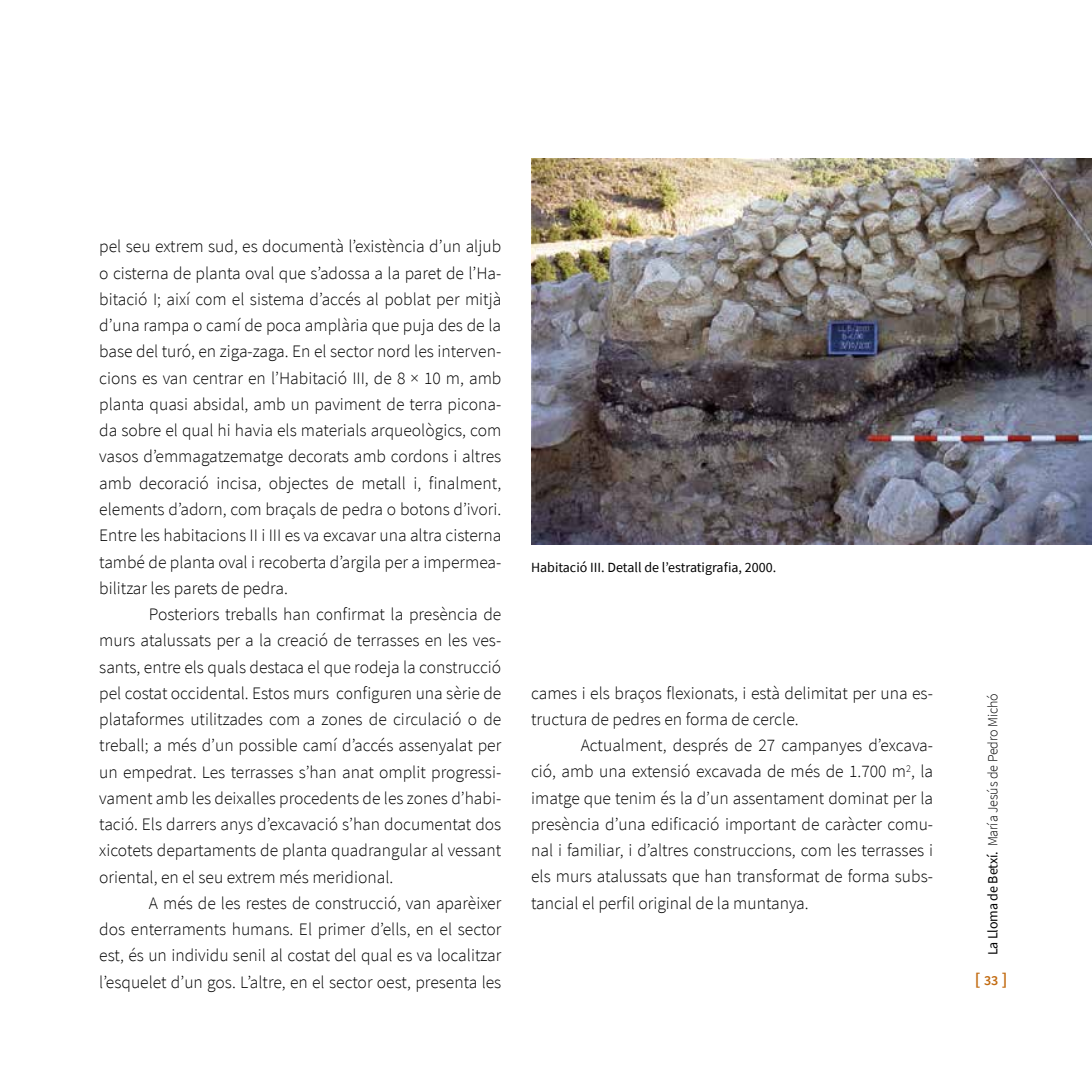
<style>
.page{position:relative;width:1092px;height:1092px;background:#fff}
.page>*{position:absolute;margin:0;border:0;box-sizing:border-box;transform-origin:0 0}
.t1{font:300 17.5px/26.2px "Source Sans Pro";color:#000;text-align:justify}
.t2{font:600 17.5px "Source Sans Pro";color:#c26b11}
.t3{font:14px "Source Sans Pro";color:#000}
.t4{font:300 14px "Source Sans Pro";letter-spacing:-.01em;color:#000}
.s1{font-weight:400}
.s2{font-size:14px}
</style>
<div class="page">
<img style="left:531px;top:159px;width:560px;height:385px">
<p class="t1" style="left:99px;top:233px;width:403px">pel seu extrem sud, es documentà l’existència d’un aljub o cisterna de planta oval que s’adossa a la paret de l’Ha&shy;bitació I; així com el sistema d’accés al poblat per mitjà d’una rampa o camí de poca amplària que puja des de la base del turó, en ziga-zaga. En el sector nord les interven&shy;cions es van centrar en l’Habitació III, de 8 × 10 m, amb planta quasi absidal, amb un paviment de terra picona&shy;da sobre el qual hi havia els materials arqueològics, com vasos d’emmagatzematge decorats amb cordons i altres amb decoració incisa, objectes de metall i, finalment, elements d’adorn, com braçals de pedra o botons d’ivori.<br>Entre les habitacions II i III es va excavar una altra cisterna també de planta oval i recoberta d’argila per a impermea&shy;bilitzar les parets de pedra.</p>
<p class="t1" style="left:99px;top:601px;width:403px;text-indent:50px">Posteriors treballs han confirmat la presència de murs atalussats per a la creació de terrasses en les ves&shy;sants, entre els quals destaca el que rodeja la construcció pel costat occidental. Estos murs configuren una sèrie de plataformes utilitzades com a zones de circulació o de treball; a més d’un possible camí d’accés assenyalat per un empedrat. Les terrasses s’han anat omplit progressi&shy;vament amb les deixalles procedents de les zones d’habi&shy;tació. Els darrers anys d’excavació s’han documentat dos xicotets departaments de planta quadrangular al vessant oriental, en el seu extrem més meridional.</p>
<p class="t1" style="left:99px;top:890px;width:403px;text-indent:50px">A més de les restes de construcció, van aparèixer dos enterraments humans. El primer d’ells, en el sector est, és un individu senil al costat del qual es va localitzar l’esquelet d’un gos. L’altre, en el sector oest, presenta les</p>
<p class="t3" style="left:531px;top:559px;width:246px">Habitació III. Detall de l’estratigrafia, 2000.</p>
<p class="t1" style="left:531px;top:679px;width:403px">cames i els braços flexionats, i està delimitat per una es&shy;tructura de pedres en forma de cercle.</p>
<p class="t1" style="left:531px;top:732px;width:403px;text-indent:50px">Actualment, després de 27 campanyes d’excava&shy;ció, amb una extensió excavada de més de 1.700 m<sup>2</sup>, la imatge que tenim és la d’un assentament dominat per la presència d’una edificació important de caràcter comu&shy;nal i familiar, i d’altres construccions, com les terrasses i els murs atalussats que han transformat de forma subs&shy;tancial el perfil original de la muntanya.</p>
<p class="t4" style="left:984px;top:955px;width:264px;rotate:-90deg"><span class="s1">La Lloma de Betxí.</span> María Jesús de Pedro Michó</p>
<p class="t2" style="left:974px;top:967px;width:34px">[ <span class="s2">33</span> ]</p>
</div>
